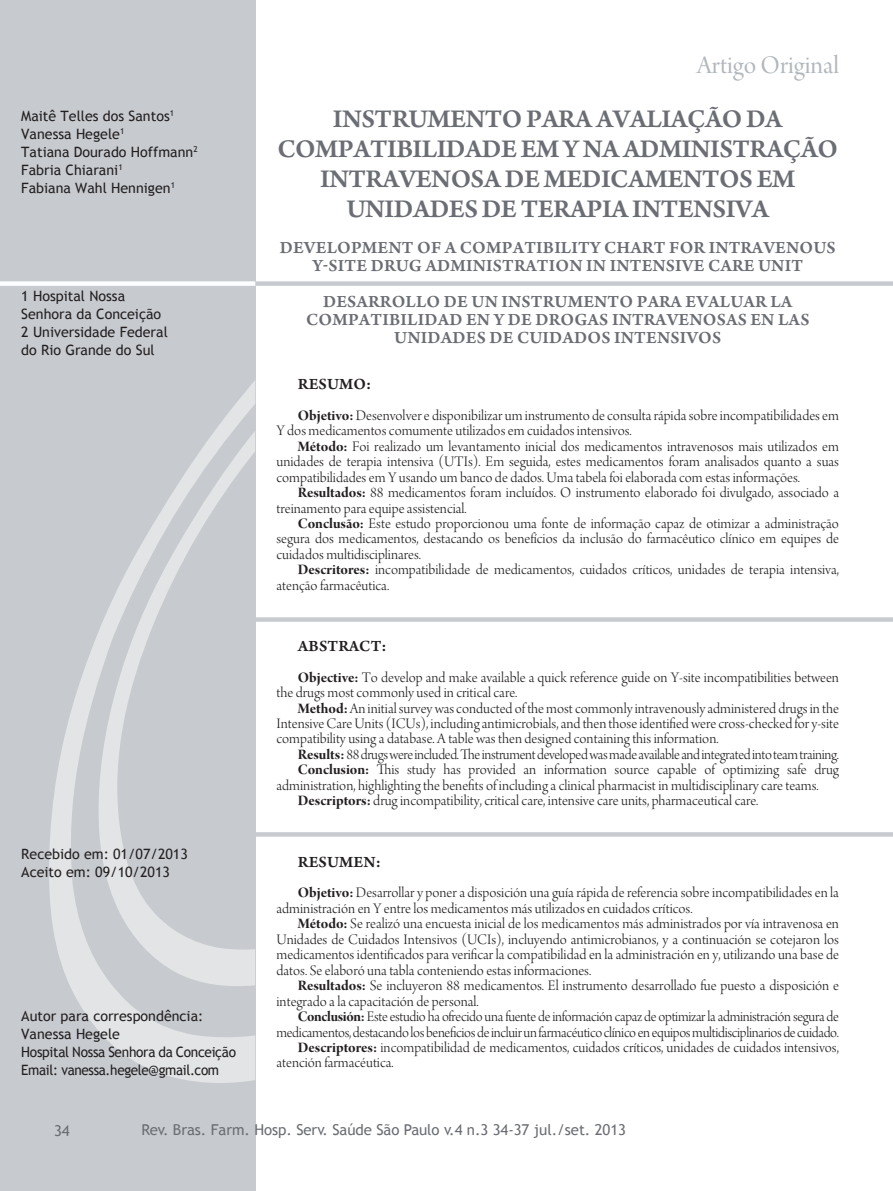
<style>
.page{position:relative;width:893px;height:1191px;background:#fff}
.page>*{position:absolute;margin:0;border:0;box-sizing:border-box;transform-origin:0 0}
.t1{font:27px/30px "Arno Pro Smbd Sm Text";letter-spacing:-.02em;color:#6a6d73;text-align:center}
.t2{font:27px "Arno Pro Display";color:#b1b7bc}
.t3{font:18px/18px "Arno Pro Smbd Sm Text";letter-spacing:.01em;color:#6a6d73;text-align:center}
.t4{font:16.5px "Arno Pro Smbd Sm Text";letter-spacing:.01em;color:#231f20}
.t5{font:15.45px/15.5px "Arno Pro Light Display";color:#231f20}
.t6{font:15.45px "Arno Pro Light Display";letter-spacing:-.02em;color:#231f20}
.t7{font:15px "Trebuchet MS";letter-spacing:-.005em;color:#6a6d73}
.t8{font:14.25px/18px "Trebuchet MS";color:#231f20}
.t9{font:14.25px/18px "Trebuchet MS";letter-spacing:-.02em;color:#231f20}
.s1{font-family:"Arno Pro Bold Display"}
</style>
<div class="page">
<div style="left:0;top:0;width:255px;height:1191px;background:#c7cbcf"></div>
<svg style="left:49px;top:381px;width:206px;height:702px"></svg>
<svg style="left:98px;top:431px;width:157px;height:557px"></svg>
<div style="left:0;top:281px;width:892px;height:5px;background:#c7cbcf"></div>
<div style="left:177px;top:617px;width:715px;height:5px;background:#c7cbcf"></div>
<div style="left:177px;top:832px;width:715px;height:5px;background:#c7cbcf"></div>
<div style="left:0;top:281px;width:255px;height:5px;background:#fbfdfe"></div>
<p class="t8" style="left:21px;top:107px;width:178px">Maitê Telles dos Santos<sup>1<br></sup>Vanessa Hegele<sup>1<br></sup>Tatiana Dourado Hoffmann<sup>2<br></sup>Fabria Chiarani<sup>1<br></sup>Fabiana Wahl Hennigen<sup>1</sup></p>
<p class="t8" style="left:21px;top:287px;width:148px">1 Hospital Nossa<br>Senhora da Conceição<br>2 Universidade Federal do Rio Grande do Sul</p>
<p class="t8" style="left:21px;top:845px;width:168px">Recebido em: 01/07/2013<br>Aceito em: 09/10/2013</p>
<p class="t9" style="left:21px;top:1007px;width:216px">Autor para correspondência:<br>Vanessa Hegele<br>Hospital Nossa Senhora da Conceição<br>Email: vanessa.hegele@gmail.com</p>
<h1 class="t2" style="left:696px;top:50px;width:144px">Artigo Original</h1>
<h1 class="t1" style="left:277px;top:105px;width:562px">INSTRUMENTO PARA AVALIAÇÃO DA COMPATIBILIDADE EM Y NA ADMINISTRAÇÃO INTRAVENOSA DE MEDICAMENTOS EM UNIDADES DE TERAPIA INTENSIVA</h1>
<p class="t3" style="left:280px;top:239px;width:557px">DEVELOPMENT OF A COMPATIBILITY CHART FOR INTRAVENOUS<br>Y-SITE DRUG ADMINISTRATION IN INTENSIVE CARE UNIT</p>
<p class="t3" style="left:306px;top:293px;width:505px">DESARROLLO DE UN INSTRUMENTO PARA EVALUAR LA<br>COMPATIBILIDAD EN Y DE DROGAS INTRAVENOSAS EN LAS<br>UNIDADES DE CUIDADOS INTENSIVOS</p>
<p class="t4" style="left:298px;top:374px;width:75px">RESUMO:</p>
<p class="t5" style="left:276px;top:409px;width:564px;text-indent:21px"><span class="s1">Objetivo:</span> Desenvolver e disponibilizar um instrumento de consulta rápida sobre incompatibilidades em<br>Y dos medicamentos comumente utilizados em cuidados intensivos.</p>
<p class="t5" style="left:276px;top:440px;width:564px;text-align:justify;text-indent:21px"><span class="s1">Método:</span> Foi realizado um levantamento inicial dos medicamentos intravenosos mais utilizados em unidades de terapia intensiva (UTIs). Em seguida, estes medicamentos foram analisados quanto a suas compatibilidades em Y usando um banco de dados. Uma tabela foi elaborada com estas informações.</p>
<p class="t5" style="left:276px;top:486px;width:564px;text-indent:21px"><span class="s1">Resultados:</span> 88 medicamentos foram incluídos. O instrumento elaborado foi divulgado, associado a treinamento para equipe assistencial.</p>
<p class="t5" style="left:276px;top:517px;width:564px;text-align:justify;text-indent:21px"><span class="s1">Conclusão:</span> Este estudo proporcionou uma fonte de informação capaz de otimizar a administração segura dos medicamentos, destacando os benefícios da inclusão do farmacêutico clínico em equipes de cuidados multidisciplinares.</p>
<p class="t5" style="left:276px;top:563px;width:564px;text-indent:21px"><span class="s1">Descritores:</span> incompatibilidade de medicamentos, cuidados críticos, unidades de terapia intensiva, atenção farmacêutica.</p>
<p class="t4" style="left:298px;top:637px;width:90px">ABSTRACT:</p>
<p class="t5" style="left:276px;top:670px;width:564px;text-indent:21px"><span class="s1">Objective:</span> To develop and make available a quick reference guide on Y-site incompatibilities between the drugs most commonly used in critical care.</p>
<p class="t5" style="left:276px;top:701px;width:564px;text-align:justify;text-indent:21px"><span class="s1">Method:</span> An initial survey was conducted of the most commonly intravenously administered drugs in the Intensive Care Units (ICUs), including antimicrobials, and then those identified were cross-checked for y-site compatibility using a database. A table was then designed containing this information.</p>
<p class="t6" style="left:298px;top:746px;width:542px"><span class="s1">Results:</span> 88 drugs were included. The instrument developed was made available and integrated into team training.</p>
<p class="t5" style="left:298px;top:763px;width:542px"><span class="s1">Conclusion:</span> This study has provided an information source capable of optimizing safe drug</p>
<p class="t5" style="left:276px;top:779px;width:543px">administration, highlighting the benefits of including a clinical pharmacist in multidisciplinary care teams.</p>
<p class="t5" style="left:298px;top:794px;width:462px"><span class="s1">Descriptors:</span> drug incompatibility, critical care, intensive care units, pharmaceutical care.</p>
<p class="t4" style="left:298px;top:852px;width:84px">RESUMEN:</p>
<p class="t5" style="left:276px;top:886px;width:564px;text-indent:21px"><span class="s1">Objetivo:</span> Desarrollar y poner a disposición una guía rápida de referencia sobre incompatibilidades en la administración en Y entre los medicamentos más utilizados en cuidados críticos.</p>
<p class="t5" style="left:276px;top:917px;width:564px;text-align:justify;text-indent:21px"><span class="s1">Método:</span> Se realizó una encuesta inicial de los medicamentos más administrados por vía intravenosa en Unidades de Cuidados Intensivos (UCIs), incluyendo antimicrobianos, y a continuación se cotejaron los medicamentos identificados para verificar la compatibilidad en la administración en y, utilizando una base de datos. Se elaboró una tabla conteniendo estas informaciones.</p>
<p class="t5" style="left:276px;top:979px;width:564px;text-indent:21px"><span class="s1">Resultados:</span> Se incluyeron 88 medicamentos. El instrumento desarrollado fue puesto a disposición e integrado a la capacitación de personal.</p>
<p class="t6" style="left:298px;top:1008px;width:542px"><span class="s1">Conclusión:</span> Este estudio ha ofrecido una fuente de información capaz de optimizar la administración segura de</p>
<p class="t6" style="left:276px;top:1024px;width:564px">medicamentos, destacando los beneficios de incluir un farmacéutico clínico en equipos multidisciplinarios de cuidado.</p>
<p class="t5" style="left:298px;top:1041px;width:542px"><span class="s1">Descriptores:</span> incompatibilidad de medicamentos, cuidados críticos, unidades de cuidados intensivos,</p>
<p class="t5" style="left:276px;top:1056px;width:119px">atención farmacéutica.</p>
<p class="t7" style="left:54px;top:1121px;width:17px">34</p>
<p class="t7" style="left:142px;top:1121px;width:486px">Rev. Bras. Farm. Hosp. Serv. Saúde São Paulo v.4 n.3 34-37 jul./set. 2013</p>
</div>
